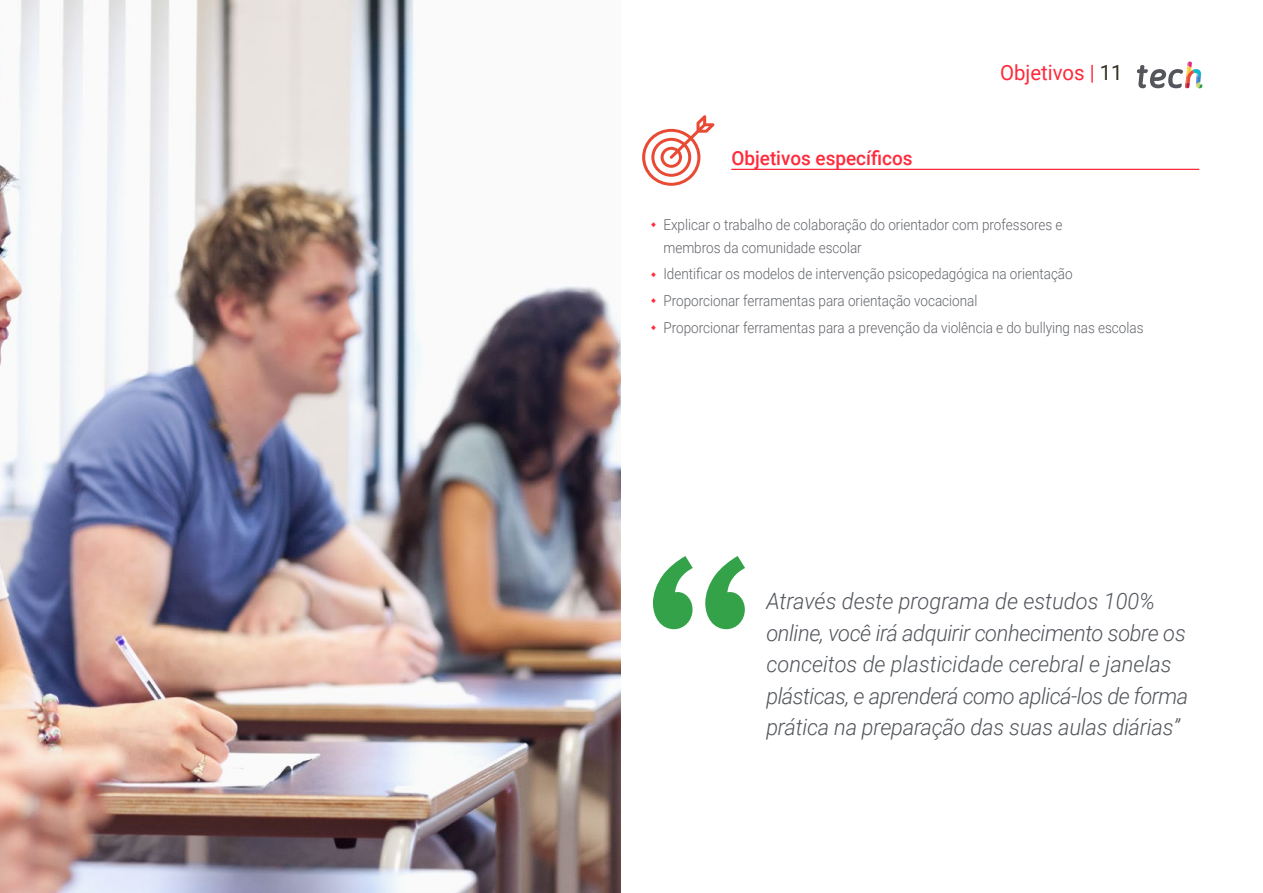
<style>
.page{position:relative;width:1263px;height:893px;background:#fff}
.page>*{position:absolute;margin:0;border:0;box-sizing:border-box;transform-origin:0 0}
.t1{font:italic 300 22.5px/31.5px "Roboto";letter-spacing:-.01em;color:#52555b}
.t2{font:21px "Roboto";color:#ff293a}
.t3{font:500 19.5px "Roboto";color:#ff293a}
.t4{font:300 15px/26.7px "Roboto";color:#61646a;scale:.9 1}
.s1{color:#312e20}
</style>
<div class="page">
<img style="left:0;top:0;width:621px;height:893px">
<svg style="left:653px;top:556px;width:92px;height:73px"></svg>
<svg style="left:1137px;top:62px;width:65px;height:27px"></svg>
<hr style="left:731px;top:169px;width:468px;height:1px;background:#ff293a">
<svg style="left:642px;top:115px;width:72px;height:71px"></svg>
<h3 class="t3" style="left:731px;top:144px;width:183px">Objetivos específicos</h3>
<h2 class="t2" style="left:1000px;top:57px;width:124px">Objetivos | <span class="s1">11</span></h2>
<p class="t4" style="left:663px;top:213px;width:445px;line-height:22.5px">Explicar o trabalho de colaboração do orientador com professores e membros da comunidade escolar</p>
<p class="t4" style="left:663px;top:260px;width:535px">Identificar os modelos de intervenção psicopedagógica na orientação<br>Proporcionar ferramentas para orientação vocacional<br>Proporcionar ferramentas para a prevenção da violência e do bullying nas escolas</p>
<h1 class="t1" style="left:766px;top:584px;width:423px">Através deste programa de estudos 100% online, você irá adquirir conhecimento sobre os conceitos de plasticidade cerebral e janelas plásticas, e aprenderá como aplicá-los de forma prática na preparação das suas aulas diárias”</h1>
</div>
